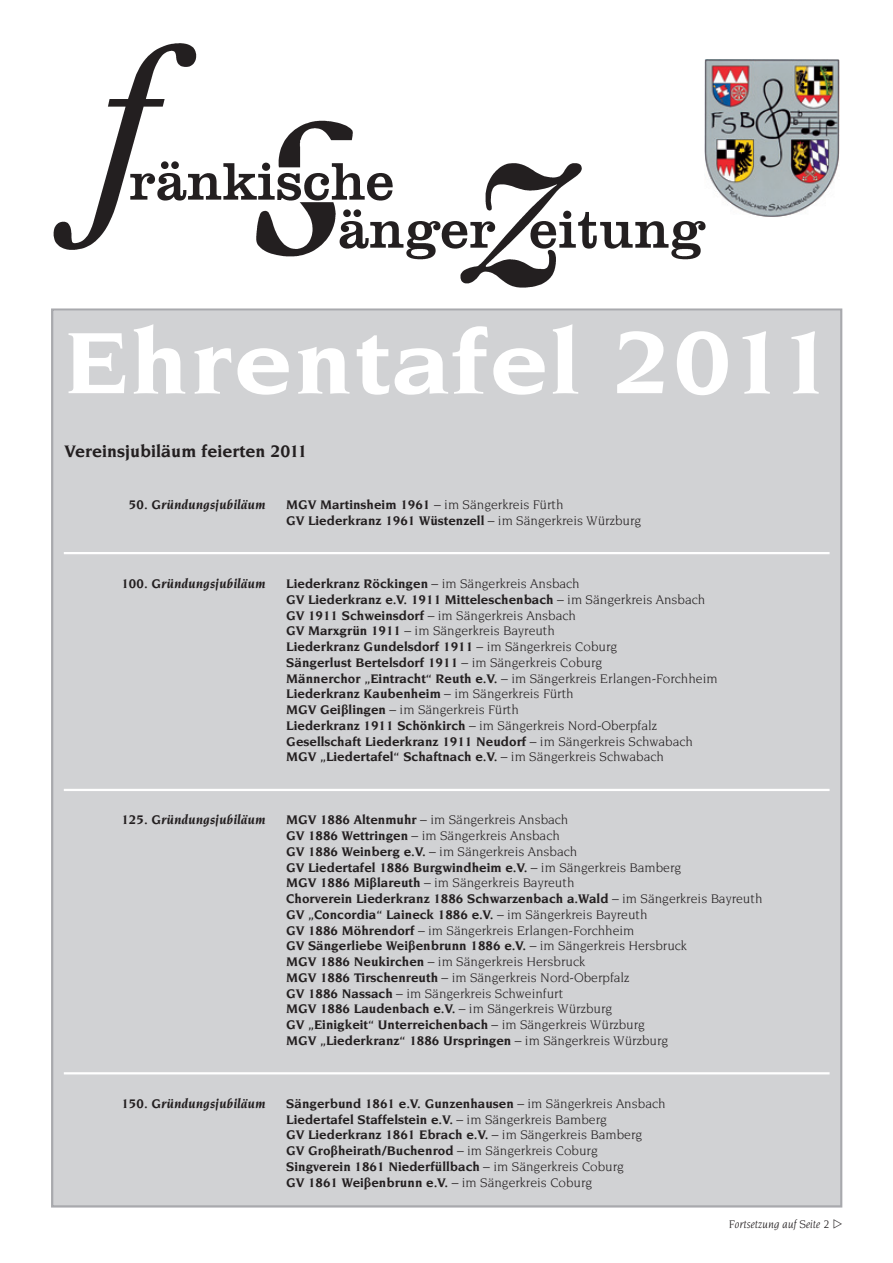
<style>
.page{position:relative;width:893px;height:1263px;background:#fff}
.page>*{position:absolute;margin:0;border:0;box-sizing:border-box;transform-origin:0 0}
.t1{font:700 94.5px "Novarese";letter-spacing:.015em;color:#fff;scale:1.12 1}
.t2{font:700 18px "Novarese";color:#231f20}
.t3{font:700 13.5px/15.8px "Novarese";color:#231f20}
.t4{font:italic 700 13.5px "Novarese";color:#231f20}
.t5{font:italic 12px "Novarese";color:#231f20}
.s1{font-weight:400}
.s2{font-family:"European Pi Three";font-style:normal}
</style>
<div class="page">
<img style="left:717px;top:60px;width:122px;height:157px">
<img style="left:53px;top:43px;width:664px;height:245px">
<div style="left:53px;top:311px;width:787px;height:894px;background:#d1d2d4"></div>
<hr style="left:64px;top:789px;width:765px;height:2px;background:#fff">
<hr style="left:64px;top:552px;width:765px;height:2px;background:#fff">
<hr style="left:64px;top:1072px;width:765px;height:2px;background:#fff">
<h1 class="t1" style="left:64px;top:324px;width:690px">Ehrentafel 2011</h1>
<h2 class="t2" style="left:65px;top:444px;width:244px">Vereinsjubiläum feierten 2011</h2>
<p class="t4" style="left:129px;top:499px;width:138px">50. Gründungsjubiläum</p>
<p class="t3" style="left:286px;top:498px;width:356px">MGV Martinsheim 1961 <span class="s1">– im Sängerkreis Fürth<br></span>GV Liederkranz 1961 Wüstenzell <span class="s1">– im Sängerkreis Würzburg</span></p>
<p class="t4" style="left:121px;top:578px;width:146px">100. Gründungsjubiläum</p>
<p class="t3" style="left:286px;top:577px;width:433px">Liederkranz Röckingen <span class="s1">– im Sängerkreis Ansbach<br></span>GV Liederkranz e.V. 1911 Mitteleschenbach <span class="s1">– im Sängerkreis Ansbach </span>GV 1911 Schweinsdorf <span class="s1">– im Sängerkreis Ansbach<br></span>GV Marxgrün 1911 <span class="s1">– im Sängerkreis Bayreuth<br></span>Liederkranz Gundelsdorf 1911 <span class="s1">– im Sängerkreis Coburg<br></span>Sängerlust Bertelsdorf 1911 <span class="s1">– im Sängerkreis Coburg<br></span>Männerchor „Eintracht“ Reuth e.V. <span class="s1">– im Sängerkreis Erlangen-Forchheim </span>Liederkranz Kaubenheim <span class="s1">– im Sängerkreis Fürth<br></span>MGV Geißlingen <span class="s1">– im Sängerkreis Fürth<br></span>Liederkranz 1911 Schönkirch <span class="s1">– im Sängerkreis Nord-Oberpfalz </span>Gesellschaft Liederkranz 1911 Neudorf <span class="s1">– im Sängerkreis Schwabach </span>MGV „Liedertafel“ Schaftnach e.V. <span class="s1">– im Sängerkreis Schwabach</span></p>
<p class="t4" style="left:121px;top:814px;width:146px">125. Gründungsjubiläum</p>
<p class="t3" style="left:286px;top:813px;width:477px">MGV 1886 Altenmuhr <span class="s1">– im Sängerkreis Ansbach<br></span>GV 1886 Wettringen <span class="s1">– im Sängerkreis Ansbach<br></span>GV 1886 Weinberg e.V. <span class="s1">– im Sängerkreis Ansbach<br></span>GV Liedertafel 1886 Burgwindheim e.V. <span class="s1">– im Sängerkreis Bamberg<br></span>MGV 1886 Mißlareuth <span class="s1">– im Sängerkreis Bayreuth<br></span>Chorverein Liederkranz 1886 Schwarzenbach a.Wald <span class="s1">– im Sängerkreis Bayreuth </span>GV „Concordia“ Laineck 1886 e.V. <span class="s1">– im Sängerkreis Bayreuth<br></span>GV 1886 Möhrendorf <span class="s1">– im Sängerkreis Erlangen-Forchheim<br></span>GV Sängerliebe Weißenbrunn 1886 e.V. <span class="s1">– im Sängerkreis Hersbruck<br></span>MGV 1886 Neukirchen <span class="s1">– im Sängerkreis Hersbruck<br></span>MGV 1886 Tirschenreuth <span class="s1">– im Sängerkreis Nord-Oberpfalz<br></span>GV 1886 Nassach <span class="s1">– im Sängerkreis Schweinfurt<br></span>MGV 1886 Laudenbach e.V. <span class="s1">– im Sängerkreis Würzburg<br></span>GV „Einigkeit“ Unterreichenbach <span class="s1">– im Sängerkreis Würzburg<br></span>MGV „Liederkranz“ 1886 Urspringen <span class="s1">– im Sängerkreis Würzburg</span></p>
<p class="t4" style="left:121px;top:1098px;width:146px">150. Gründungsjubiläum</p>
<p class="t3" style="left:286px;top:1096px;width:381px">Sängerbund 1861 e.V. Gunzenhausen <span class="s1">– im Sängerkreis Ansbach </span>Liedertafel Staffelstein e.V. <span class="s1">– im Sängerkreis Bamberg<br></span>GV Liederkranz 1861 Ebrach e.V. <span class="s1">– im Sängerkreis Bamberg<br></span>GV Großheirath/Buchenrod <span class="s1">– im Sängerkreis Coburg </span>Singverein 1861 Niederfüllbach <span class="s1">– im Sängerkreis Coburg<br></span>GV 1861 Weißenbrunn e.V. <span class="s1">– im Sängerkreis Coburg</span></p>
<p class="t5" style="left:729px;top:1220px;width:115px">Fortsetzung auf Seite 2 <span class="s2">-</span></p>
</div>
